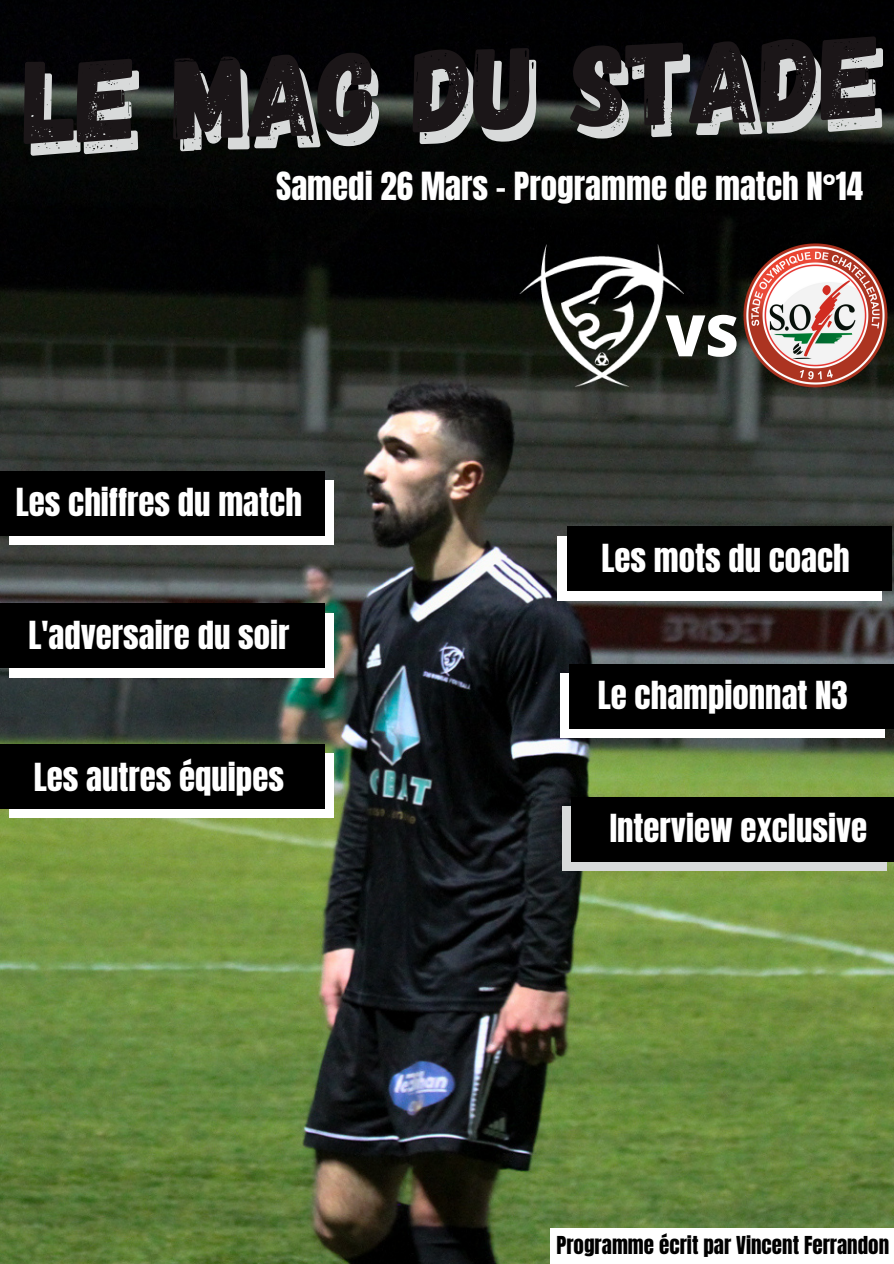
<style>
.page{position:relative;width:894px;height:1264px;background:#fff}
.page>*{position:absolute;margin:0;border:0;box-sizing:border-box;transform-origin:0 0}
.t1{font:117.75px "Gagalin";color:#d8dada}
.t2{font:800 57.3px "Open Sans";color:#fff}
.t3{font:33px "Anton";color:#fff}
.t4{font:32.85px "Anton";color:#fff}
.t5{font:21px "Anton";color:#000}
</style>
<div class="page">
<img style="left:0;top:0;width:893px;height:1263px">
<div style="left:560px;top:673px;width:324px;height:64px;background:#fff"></div>
<div style="left:569px;top:664px;width:324px;height:64px;background:#000"></div>
<div style="left:9px;top:480px;width:325px;height:64px;background:#fff"></div>
<div style="left:0;top:471px;width:324px;height:64px;background:#000"></div>
<div style="left:557px;top:536px;width:324px;height:64px;background:#fff"></div>
<div style="left:566px;top:526px;width:325px;height:65px;background:#000"></div>
<div style="left:9px;top:613px;width:325px;height:64px;background:#fff"></div>
<div style="left:0;top:604px;width:324px;height:64px;background:#000"></div>
<div style="left:9px;top:753px;width:325px;height:64px;background:#fff"></div>
<div style="left:0;top:744px;width:324px;height:64px;background:#000"></div>
<div style="left:550px;top:1227px;width:343px;height:36px;background:#fff"></div>
<div style="left:562px;top:806px;width:324px;height:65px;background:#d8dada"></div>
<div style="left:571px;top:797px;width:322px;height:64px;background:#000"></div>
<img style="left:519px;top:245px;width:164px;height:142px">
<img style="left:743px;top:243px;width:144px;height:144px">
<p class="t1" style="left:28px;top:39px;width:859px;rotate:-2deg">LE MAG DU STADE</p>
<p class="t3" style="left:276px;top:162px;width:588px">Samedi 26 Mars - Programme de match N°14</p>
<p class="t4" style="left:16px;top:479px;width:287px">Les chiffres du match</p>
<p class="t4" style="left:28px;top:611px;width:262px">L'adversaire du soir</p>
<p class="t4" style="left:34px;top:753px;width:252px">Les autres équipes</p>
<p class="t2" style="left:665px;top:295px;width:74px">VS</p>
<p class="t4" style="left:601px;top:534px;width:250px">Les mots du coach</p>
<p class="t4" style="left:597px;top:671px;width:251px">Le championnat N3</p>
<p class="t4" style="left:609px;top:804px;width:259px">Interview exclusive</p>
<p class="t5" style="left:556px;top:1229px;width:334px">Programme écrit par Vincent Ferrandon</p>
</div>
